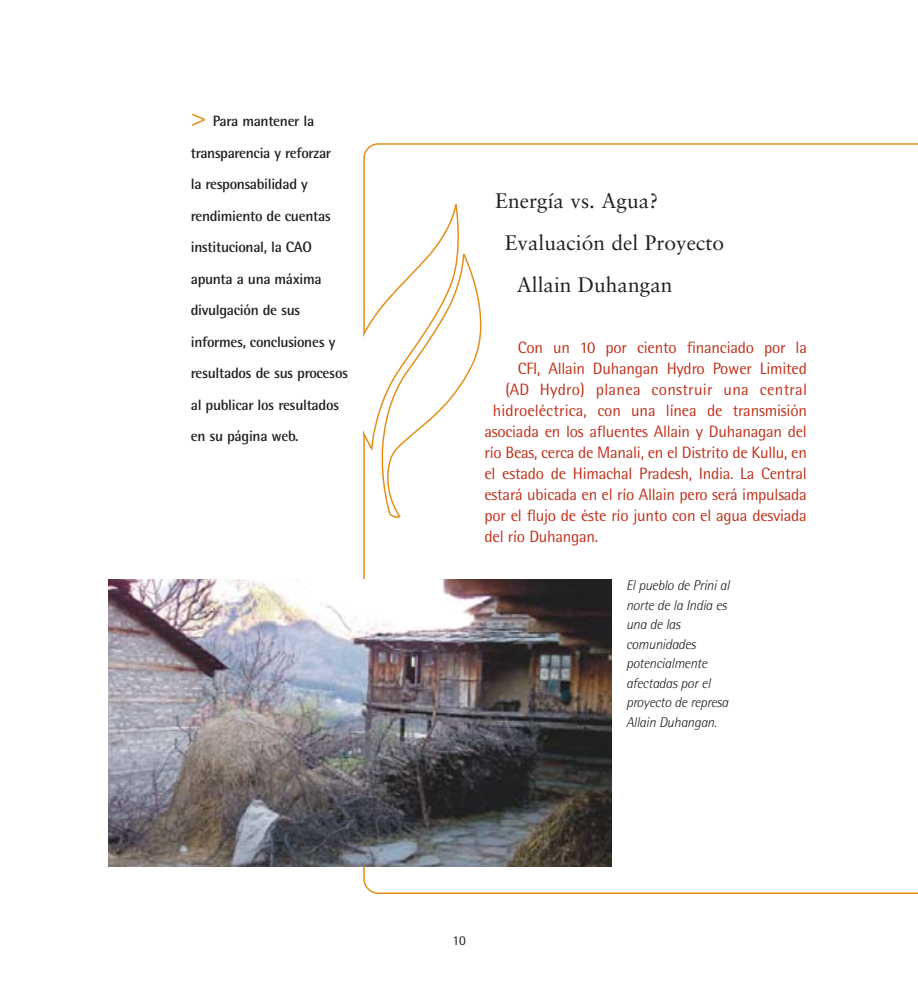
<style>
.page{position:relative;width:918px;height:999px;background:#fff}
.page>*{position:absolute;margin:0;border:0;box-sizing:border-box;transform-origin:0 0}
.t1{font:21px "Sabon";color:#231f20}
.t2{font:16.5px "Rotis Semi Sans";letter-spacing:-.015em;color:#bf311a}
.t3{font:16.5px "Rotis Semi Sans";letter-spacing:.015em;color:#bf311a}
.t4{font:700 15px/31.5px "Rotis Semi Sans";letter-spacing:-.02em;color:#231f20}
.t5{font:italic 300 14.25px/19.5px "Rotis Semi Sans";letter-spacing:-.02em;color:#231f20}
.t6{font:13.5px "Rotis Semi Sans";color:#231f20}
.s1{font-weight:400;font-size:27px;color:#e58e1a}
</style>
<div class="page">
<svg style="left:363px;top:143px;width:555px;height:751px"></svg>
<img style="left:108px;top:580px;width:503px;height:286px">
<svg style="left:363px;top:204px;width:118px;height:314px"></svg>
<p class="t4" style="left:191px;top:107px;width:159px"><span class="s1">&gt;</span> Para mantener la transparencia y reforzar<br>la responsabilidad y rendimiento de cuentas institucional, la CAO apunta a una máxima divulgación de sus informes, conclusiones y resultados de sus procesos al publicar los resultados en su página web.</p>
<p class="t1" style="left:495px;top:192px;width:165px">Energía vs. Agua?</p>
<p class="t1" style="left:505px;top:234px;width:221px">Evaluación del Proyecto</p>
<p class="t1" style="left:517px;top:276px;width:157px">Allain Duhangan</p>
<p class="t2" style="left:518px;top:342px;width:291px">Con un 10 por ciento financiado por la</p>
<p class="t2" style="left:518px;top:363px;width:291px">CFI, Allain Duhangan Hydro Power Limited</p>
<p class="t3" style="left:505px;top:384px;width:303px">(AD Hydro) planea construir una central</p>
<p class="t2" style="left:493px;top:405px;width:316px">hidroeléctrica, con una línea de transmisión</p>
<p class="t2" style="left:484px;top:426px;width:324px">asociada en los afluentes Allain y Duhanagan del</p>
<p class="t2" style="left:484px;top:447px;width:324px">río Beas, cerca de Manali, en el Distrito de Kullu, en</p>
<p class="t2" style="left:484px;top:468px;width:324px">el estado de Himachal Pradesh, India. La Central</p>
<p class="t2" style="left:484px;top:489px;width:324px">estará ubicada en el río Allain pero será impulsada</p>
<p class="t2" style="left:484px;top:510px;width:324px">por el flujo de éste río junto con el agua desviada</p>
<p class="t2" style="left:484px;top:531px;width:115px">del río Duhangan.</p>
<p class="t5" style="left:626px;top:577px;width:105px">El pueblo de Prini al norte de la India es una de las comunidades potencialmente afectadas por el proyecto de represa<br>Allain Duhangan.</p>
<p class="t6" style="left:452px;top:936px;width:15px">10</p>
</div>
